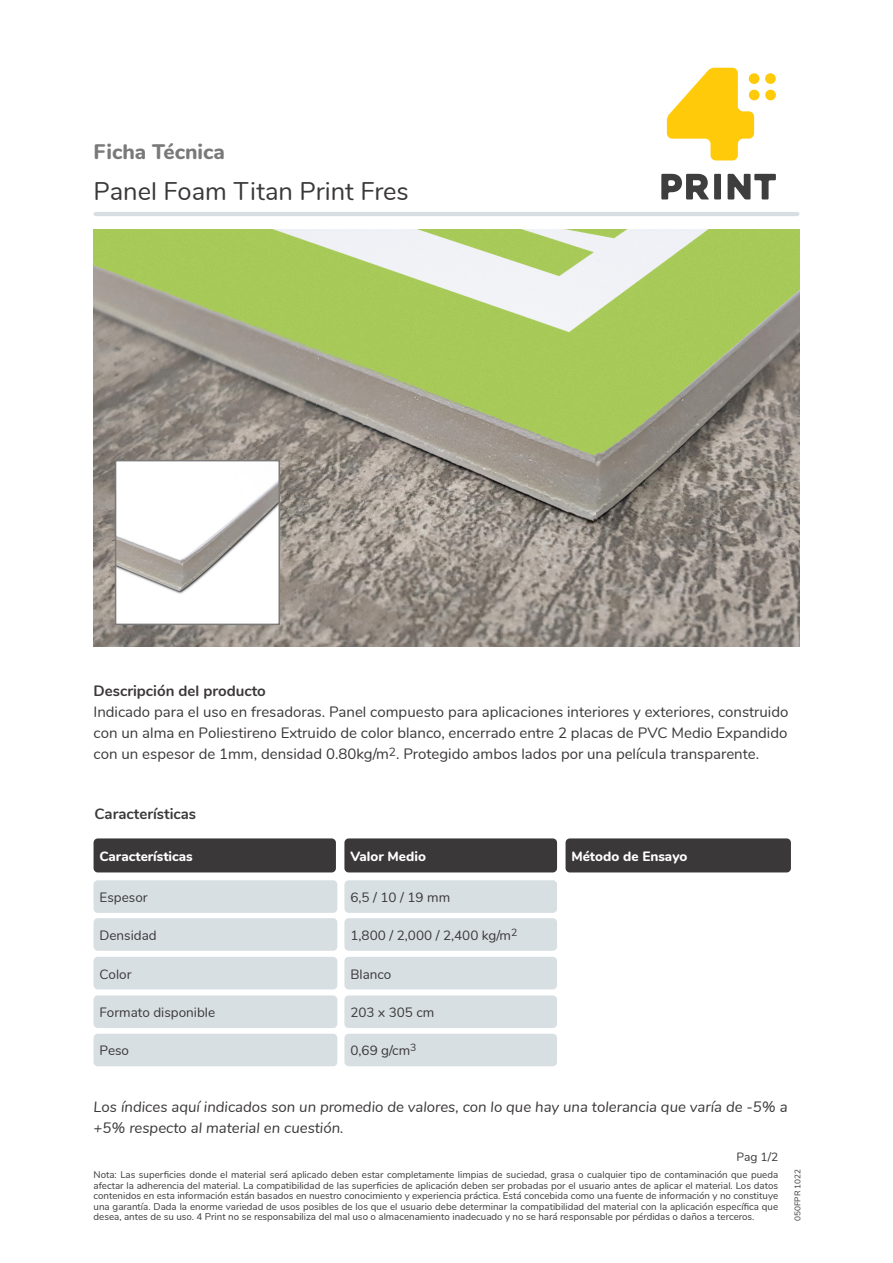
<style>
.page{position:relative;width:893px;height:1263px;background:#fff}
.page>*{position:absolute;margin:0;border:0;box-sizing:border-box;transform-origin:0 0}
.t1{font:25.5px "Nunito";color:#3b383a}
.t2{font:800 21px "Nunito";color:#7a797a}
.t3{font:15px/21px "Nunito";color:#3b383a;text-align:justify}
.t4{font:italic 15px/21px "Nunito";color:#3b383a}
.t5{font:700 15px "Nunito";color:#3b383a}
.t6{font:13.5px "Nunito";color:#3b383a}
.t7{font:800 13.5px "Nunito";color:#fff}
.t8{font:12px "Nunito";color:#3b383a}
.t9{font:9.75px/10.5px "Nunito";color:#3b383a;text-align:justify}
.t10{font:8.25px "Nunito";color:#3b383a}
</style>
<div class="page">
<div style="left:94px;top:995px;width:243px;height:33px;background:#d7dfe3;border-radius:4px"></div>
<div style="left:94px;top:1034px;width:243px;height:32px;background:#d7dfe3;border-radius:4px"></div>
<div style="left:344px;top:995px;width:213px;height:33px;background:#d7dfe3;border-radius:4px"></div>
<div style="left:344px;top:1034px;width:213px;height:32px;background:#d7dfe3;border-radius:4px"></div>
<div style="left:94px;top:957px;width:243px;height:32px;background:#d7dfe3;border-radius:4px"></div>
<div style="left:344px;top:957px;width:213px;height:32px;background:#d7dfe3;border-radius:4px"></div>
<div style="left:94px;top:918px;width:243px;height:33px;background:#d7dfe3;border-radius:4px"></div>
<div style="left:94px;top:880px;width:243px;height:33px;background:#d7dfe3;border-radius:4px"></div>
<div style="left:344px;top:918px;width:213px;height:33px;background:#d7dfe3;border-radius:4px"></div>
<div style="left:344px;top:880px;width:213px;height:33px;background:#d7dfe3;border-radius:4px"></div>
<img style="left:94px;top:230px;width:705px;height:416px">
<svg style="left:667px;top:68px;width:87px;height:92px"></svg>
<div style="left:749px;top:73px;width:10px;height:11px;background:#feca0a;border-radius:50%"></div>
<div style="left:749px;top:90px;width:10px;height:10px;background:#feca0a;border-radius:50%"></div>
<div style="left:765px;top:73px;width:11px;height:11px;background:#feca0a;border-radius:50%"></div>
<div style="left:765px;top:90px;width:11px;height:10px;background:#feca0a;border-radius:50%"></div>
<div style="left:714px;top:174px;width:7px;height:25px;background:#3e3e3f"></div>
<svg style="left:728px;top:174px;width:48px;height:25px"></svg>
<svg style="left:661px;top:174px;width:48px;height:25px"></svg>
<hr style="left:94px;top:212px;width:705px;height:4px;background:#d7dfe3;border-radius:2px">
<div style="left:94px;top:838px;width:242px;height:34px;background:#3b383a;border-radius:4px"></div>
<div style="left:344px;top:838px;width:213px;height:34px;background:#3b383a;border-radius:4px"></div>
<div style="left:566px;top:838px;width:225px;height:34px;background:#3b383a;border-radius:4px"></div>
<img style="left:118px;top:463px;width:159px;height:159px">
<div style="left:115px;top:460px;width:165px;height:165px;border:2px solid #7a797a"></div>
<p class="t2" style="left:94px;top:136px;width:133px">Ficha Técnica</p>
<p class="t1" style="left:94px;top:172px;width:317px">Panel Foam Titan Print Fres</p>
<p class="t5" style="left:94px;top:679px;width:174px">Descripción del producto</p>
<p class="t3" style="left:94px;top:700px;width:696px">Indicado para el uso en fresadoras. Panel compuesto para aplicaciones interiores y exteriores, construido con un alma en Poliestireno Extruido de color blanco, encerrado entre 2 placas de PVC Medio Expandido con un espesor de 1mm, densidad 0.80kg/m<sup>2</sup>. Protegido ambos lados por una película transparente.</p>
<p class="t5" style="left:95px;top:803px;width:103px">Características</p>
<p class="t7" style="left:100px;top:846px;width:95px">Características</p>
<p class="t7" style="left:350px;top:846px;width:77px">Valor Medio</p>
<p class="t7" style="left:572px;top:846px;width:117px">Método de Ensayo</p>
<p class="t6" style="left:100px;top:887px;width:50px">Espesor</p>
<p class="t6" style="left:350px;top:887px;width:101px">6,5 / 10 / 19 mm</p>
<p class="t6" style="left:100px;top:926px;width:59px">Densidad</p>
<p class="t6" style="left:350px;top:926px;width:168px">1,800 / 2,000 / 2,400 kg/m<sup>2</sup></p>
<p class="t6" style="left:100px;top:964px;width:33px">Color</p>
<p class="t6" style="left:350px;top:964px;width:43px">Blanco</p>
<p class="t6" style="left:100px;top:1002px;width:117px">Formato disponible</p>
<p class="t6" style="left:350px;top:1002px;width:86px">203 x 305 cm</p>
<p class="t6" style="left:100px;top:1040px;width:31px">Peso</p>
<p class="t6" style="left:350px;top:1040px;width:68px">0,69 g/cm<sup>3</sup></p>
<p class="t4" style="left:94px;top:1096px;width:696px">Los índices aquí indicados son un promedio de valores, con lo que hay una tolerancia que varía de -5% a +5% respecto al material en cuestión.</p>
<p class="t8" style="left:736px;top:1147px;width:43px">Pag 1/2</p>
<p class="t9" style="left:94px;top:1169px;width:686px">Nota: Las superficies donde el material será aplicado deben estar completamente limpias de suciedad, grasa o cualquier tipo de contaminación que pueda afectar la adherencia del material. La compatibilidad de las superficies de aplicación deben ser probadas por el usuario antes de aplicar el material. Los datos contenidos en esta información están basados en nuestro conocimiento y experiencia práctica. Está concebida como una fuente de información y no constituye una garantía. Dada la enorme variedad de usos posibles de los que el usuario debe determinar la compatibilidad del material con la aplicación específica que desea, antes de su uso. 4 Print no se responsabiliza del mal uso o almacenamiento inadecuado y no se hará responsable por pérdidas o daños a terceros.</p>
<p class="t10" style="left:791px;top:1221px;width:54px;rotate:-90deg">050FPR 1022</p>
</div>
